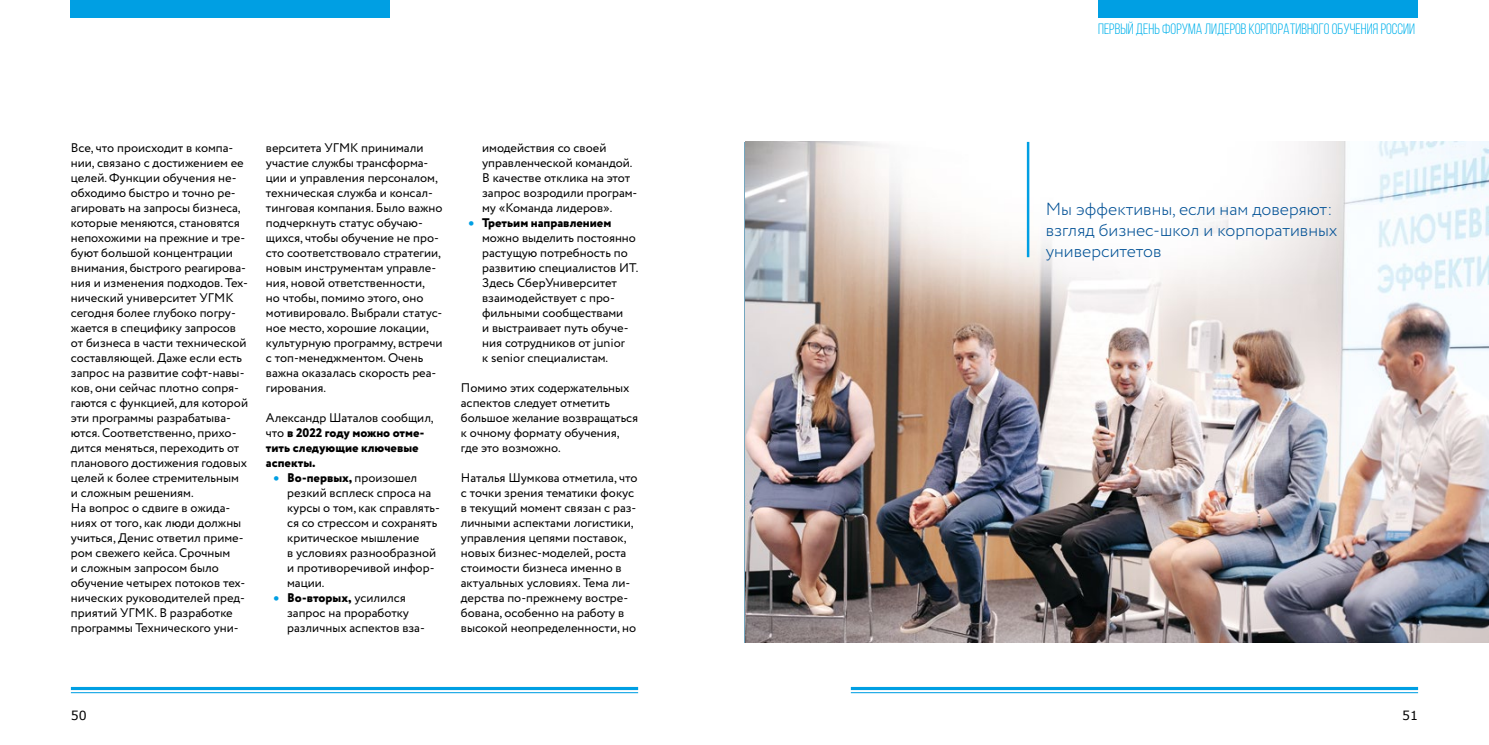
<style>
.page{position:relative;width:1489px;height:745px;background:#fff}
.page>*{position:absolute;margin:0;border:0;box-sizing:border-box;transform-origin:0 0}
.t1{font:300 17.5px/21px "Circe";color:#005095}
.t2{font:15px "Bebas Neue";color:#00b1eb}
.t3{font:12.5px/15px "Circe";color:#000}
.t4{font:800 12.5px/15px "Circe";color:#000}
.t5{font:12.5px "Verdana";color:#000}
.s1{font-weight:400}
.s2{color:#009fe3}
.s3{font-weight:800}
</style>
<div class="page">
<div style="left:71px;top:0;width:319px;height:18px;background:#009fe3"></div>
<div style="left:1098px;top:0;width:318px;height:18px;background:#009fe3"></div>
<hr style="left:71px;top:686px;width:567px;height:3px;background:#009fe3">
<hr style="left:71px;top:691px;width:567px;height:1px;background:#009fe3">
<hr style="left:850px;top:686px;width:567px;height:3px;background:#009fe3">
<hr style="left:850px;top:691px;width:567px;height:1px;background:#009fe3">
<img style="left:745px;top:142px;width:743px;height:499px">
<hr style="left:1026px;top:142px;width:3px;height:115px;background:#009fe3">
<p class="t3" style="left:71px;top:140px;width:179px">Все, что происходит в компа&shy;нии, связано с достижением ее целей. Функции обучения не&shy;обходимо быстро и точно ре&shy;агировать на запросы бизнеса, которые меняются, становятся непохожими на прежние и тре&shy;буют большой концентрации внимания, быстрого реагирова&shy;ния и изменения подходов. Тех&shy;нический университет УГМК сегодня более глубоко погру&shy;жается в специфику запросов от бизнеса в части технической составляющей. Даже если есть запрос на развитие софт-навы&shy;ков, они сейчас плотно сопря&shy;гаются с функцией, для которой эти программы разрабатыва&shy;ются. Соответственно, прихо&shy;дится меняться, переходить от планового достижения годовых целей к более стремительным и сложным решениям.<br>На вопрос о сдвиге в ожида&shy;ниях от того, как люди должны учиться, Денис ответил приме&shy;ром свежего кейса. Срочным<br>и сложным запросом было обучение четырех потоков тех&shy;нических руководителей пред&shy;приятий УГМК. В разработке программы Технического уни-</p>
<p class="t3" style="left:266px;top:140px;width:178px">верситета УГМК принимали участие службы трансформа&shy;ции и управления персоналом, техническая служба и консал&shy;тинговая компания. Было важно подчеркнуть статус обучаю&shy;щихся, чтобы обучение не про&shy;сто соответствовало стратегии, новым инструментам управле&shy;ния, новой ответственности,<br>но чтобы, помимо этого, оно мотивировало. Выбрали статус&shy;ное место, хорошие локации, культурную программу, встречи с топ-менеджментом. Очень важна оказалась скорость реа&shy;гирования.</p>
<p class="t4" style="left:266px;top:410px;width:169px"><span class="s1">Александр Шаталов сообщил, что</span> в 2022 году можно отме&shy;тить следующие ключевые аспекты.</p>
<p class="t3" style="left:287px;top:470px;width:154px;text-indent:-14px"><span class="s2">•</span> <span class="s3">Во-первых,</span> произошел резкий всплеск спроса на курсы о том, как справлять&shy;ся со стрессом и сохранять критическое мышление<br>в условиях разнообразной и противоречивой инфор&shy;мации.</p>
<p class="t3" style="left:287px;top:590px;width:139px;text-indent:-14px"><span class="s2">•</span> <span class="s3">Во-вторых,</span> усилился запрос на проработку различных аспектов вза-</p>
<p class="t3" style="left:482px;top:140px;width:157px">имодействия со своей управленческой командой.<br>В качестве отклика на этот запрос возродили програм&shy;му «Команда лидеров».</p>
<p class="t3" style="left:482px;top:215px;width:158px;text-indent:-14px"><span class="s2">•</span> <span class="s3">Третьим направлением </span>можно выделить постоянно растущую потребность по развитию специалистов ИТ.<br>Здесь СберУниверситет взаимодействует с про&shy;фильными сообществами<br>и выстраивает путь обуче&shy;ния сотрудников от junior<br>к senior специалистам.</p>
<p class="t3" style="left:461px;top:380px;width:179px">Помимо этих содержательных аспектов следует отметить большое желание возвращаться к очному формату обучения, где это возможно.</p>
<p class="t3" style="left:461px;top:470px;width:178px">Наталья Шумкова отметила, что с точки зрения тематики фокус в текущий момент связан с раз&shy;личными аспектами логистики, управления цепями поставок, новых бизнес-моделей, роста стоимости бизнеса именно в актуальных условиях. Тема ли&shy;дерства по-прежнему востре&shy;бована, особенно на работу в высокой неопределенности, но</p>
<p class="t2" style="left:1098px;top:21px;width:318px">первый ДЕНЬ ФОРУМА ЛИДЕРОВ КОРПОРАТИВНОГО ОБУЧЕНИЯ РОССИИ</p>
<h1 class="t1" style="left:1045px;top:199px;width:293px">Мы эффективны, если нам доверяют: взгляд бизнес-школ и корпоративных университетов</h1>
<p class="t5" style="left:71px;top:706px;width:17px">50</p>
<p class="t5" style="left:1401px;top:706px;width:17px">51</p>
</div>
